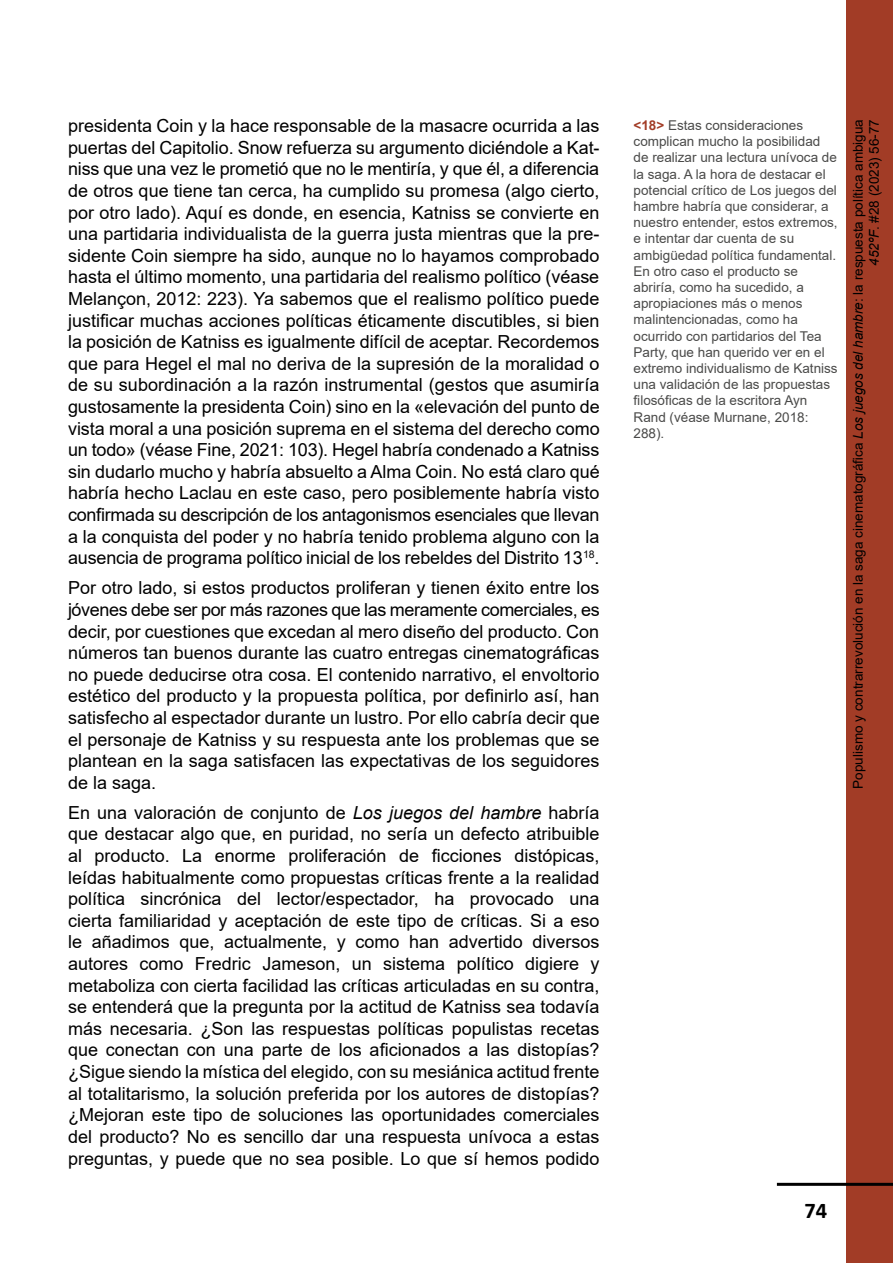
<style>
.page{position:relative;width:893px;height:1263px;background:#fff}
.page>*{position:absolute;margin:0;border:0;box-sizing:border-box;transform-origin:0 0}
.t1{font:700 22.5px "Calibri";color:#000}
.t2{font:18px/21.6px "Arial";color:#000;text-align:justify}
.t3{font:13.5px/16.2px "Arial";color:#4a4a49}
.t4{font:13.5px/16.2px "Arial";color:#000;text-align:right}
.s1{font-style:italic}
.s2{font-weight:700;color:#a23c26}
</style>
<div class="page">
<div style="left:846px;top:0;width:47px;height:1263px;background:#a23c26"></div>
<hr style="left:777px;top:1183px;width:116px;height:3px;background:#000">
<p class="t2" style="left:68px;top:115px;width:533px">presidenta Coin y la hace responsable de la masacre ocurrida a las puertas del Capitolio. Snow refuerza su argumento diciéndole a Kat&shy;niss que una vez le prometió que no le mentiría, y que él, a diferencia de otros que tiene tan cerca, ha cumplido su promesa (algo cierto, por otro lado). Aquí es donde, en esencia, Katniss se convierte en una partidaria individualista de la guerra justa mientras que la pre&shy;sidente Coin siempre ha sido, aunque no lo hayamos comprobado hasta el último momento, una partidaria del realismo político (véase Melançon, 2012: 223). Ya sabemos que el realismo político puede justificar muchas acciones políticas éticamente discutibles, si bien la posición de Katniss es igualmente difícil de aceptar. Recordemos que para Hegel el mal no deriva de la supresión de la moralidad o de su subordinación a la razón instrumental (gestos que asumiría gustosamente la presidenta Coin) sino en la «elevación del punto de vista moral a una posición suprema en el sistema del derecho como un todo» (véase Fine, 2021: 103). Hegel habría condenado a Katniss sin dudarlo mucho y habría absuelto a Alma Coin. No está claro qué habría hecho Laclau en este caso, pero posiblemente habría visto confirmada su descripción de los antagonismos esenciales que llevan a la conquista del poder y no habría tenido problema alguno con la ausencia de programa político inicial de los rebeldes del Distrito 13<sup>18</sup>.</p>
<p class="t2" style="left:68px;top:577px;width:533px">Por otro lado, si estos productos proliferan y tienen éxito entre los jóvenes debe ser por más razones que las meramente comerciales, es decir, por cuestiones que excedan al mero diseño del producto. Con números tan buenos durante las cuatro entregas cinematográficas no puede deducirse otra cosa. El contenido narrativo, el envoltorio estético del producto y la propuesta política, por definirlo así, han satisfecho al espectador durante un lustro. Por ello cabría decir que el personaje de Katniss y su respuesta ante los problemas que se plantean en la saga satisfacen las expectativas de los seguidores de la saga.</p>
<p class="t2" style="left:68px;top:802px;width:533px">En una valoración de conjunto de <span class="s1">Los juegos del hambre</span> habría que destacar algo que, en puridad, no sería un defecto atribuible al producto. La enorme proliferación de ficciones distópicas, leídas habitualmente como propuestas críticas frente a la realidad política sincrónica del lector/espectador, ha provocado una cierta familiaridad y aceptación de este tipo de críticas. Si a eso le añadimos que, actualmente, y como han advertido diversos autores como Fredric Jameson, un sistema político digiere y metaboliza con cierta facilidad las críticas articuladas en su contra, se entenderá que la pregunta por la actitud de Katniss sea todavía más necesaria. ¿Son las respuestas políticas populistas recetas que conectan con una parte de los aficionados a las distopías? ¿Sigue siendo la mística del elegido, con su mesiánica actitud frente al totalitarismo, la solución preferida por los autores de distopías? ¿Mejoran este tipo de soluciones las oportunidades comerciales del producto? No es sencillo dar una respuesta unívoca a estas preguntas, y puede que no sea posible. Lo que sí hemos podido</p>
<p class="t3" style="left:634px;top:117px;width:206px"><span class="s2">&lt;18&gt;</span> Estas consideraciones complican mucho la posibilidad de realizar una lectura unívoca de la saga. A la hora de destacar el potencial crítico de Los juegos del hambre habría que considerar, a nuestro entender, estos extremos, e intentar dar cuenta de su ambigüedad política fundamental.<br>En otro caso el producto se abriría, como ha sucedido, a apropiaciones más o menos malintencionadas, como ha ocurrido con partidarios del Tea<br>Party, que han querido ver en el extremo individualismo de Katniss una validación de las propuestas filosóficas de la escritora Ayn<br>Rand (véase Murnane, 2018:<br>288).</p>
<p class="t4" style="left:850px;top:788px;width:671px;rotate:-90deg">Populismo y contrarrevolución en la saga cinematográfica <span class="s1">Los juegos del hambre</span>: la respuesta política ambigua<br><span class="s1">452ºF</span>. #28 (2023) 56-77</p>
<p class="t1" style="left:804px;top:1195px;width:24px">74</p>
</div>
